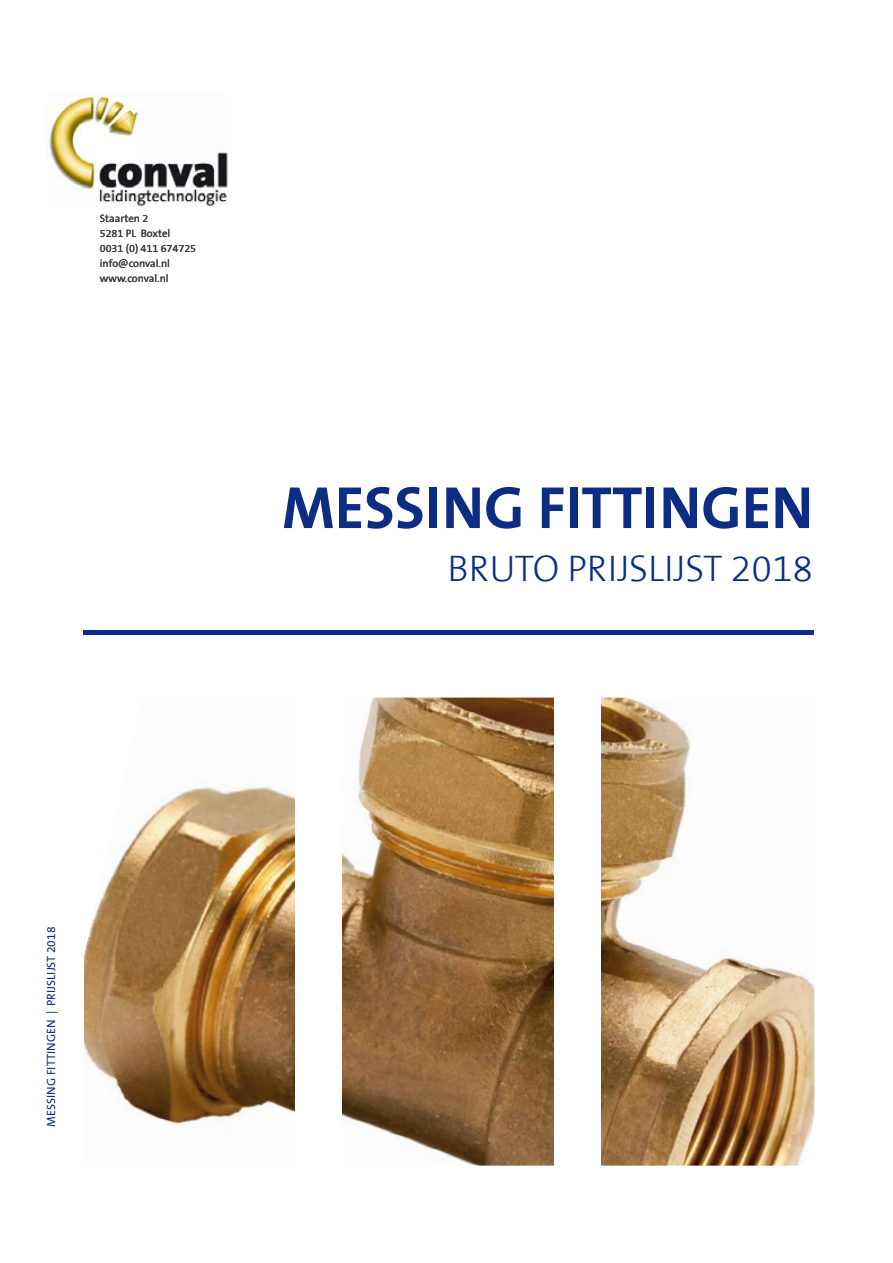
<style>
.page{position:relative;width:893px;height:1263px;background:#fff}
.page>*{position:absolute;margin:0;border:0;box-sizing:border-box;transform-origin:0 0}
.t1{font:700 60px "The Sans B7";color:#0d2d82}
.t2{font:300 37.5px "The Sans B3";color:#0d2d82}
.t3{font:12px "The Sans B5 Plain";color:#0d2d82}
.t4{font:10.8px/15px "The Sans B5 Plain";color:#3e3d40}
</style>
<div class="page">
<img style="left:84px;top:698px;width:730px;height:468px">
<div style="left:296px;top:682px;width:46px;height:488px;background:#fff"></div>
<div style="left:554px;top:680px;width:47px;height:488px;background:#fff"></div>
<img style="left:46px;top:94px;width:182px;height:113px">
<div style="left:83px;top:630px;width:730px;height:5px;background:#0d2d82"></div>
<p class="t4" style="left:100px;top:211px;width:98px">Staarten 2<br>5281 PL Boxtel<br>0031 (0) 411 674725 info@conval.nl www.conval.nl</p>
<h1 class="t1" style="left:282px;top:476px;width:533px">MESSING FITTINGEN</h1>
<h2 class="t2" style="left:447px;top:549px;width:367px">BRUTO PRIJSLIJST 2018</h2>
<p class="t3" style="left:45px;top:1127px;width:201px;rotate:-90deg">MESSING FITTINGEN | PRIJSLIJST 2018</p>
</div>
